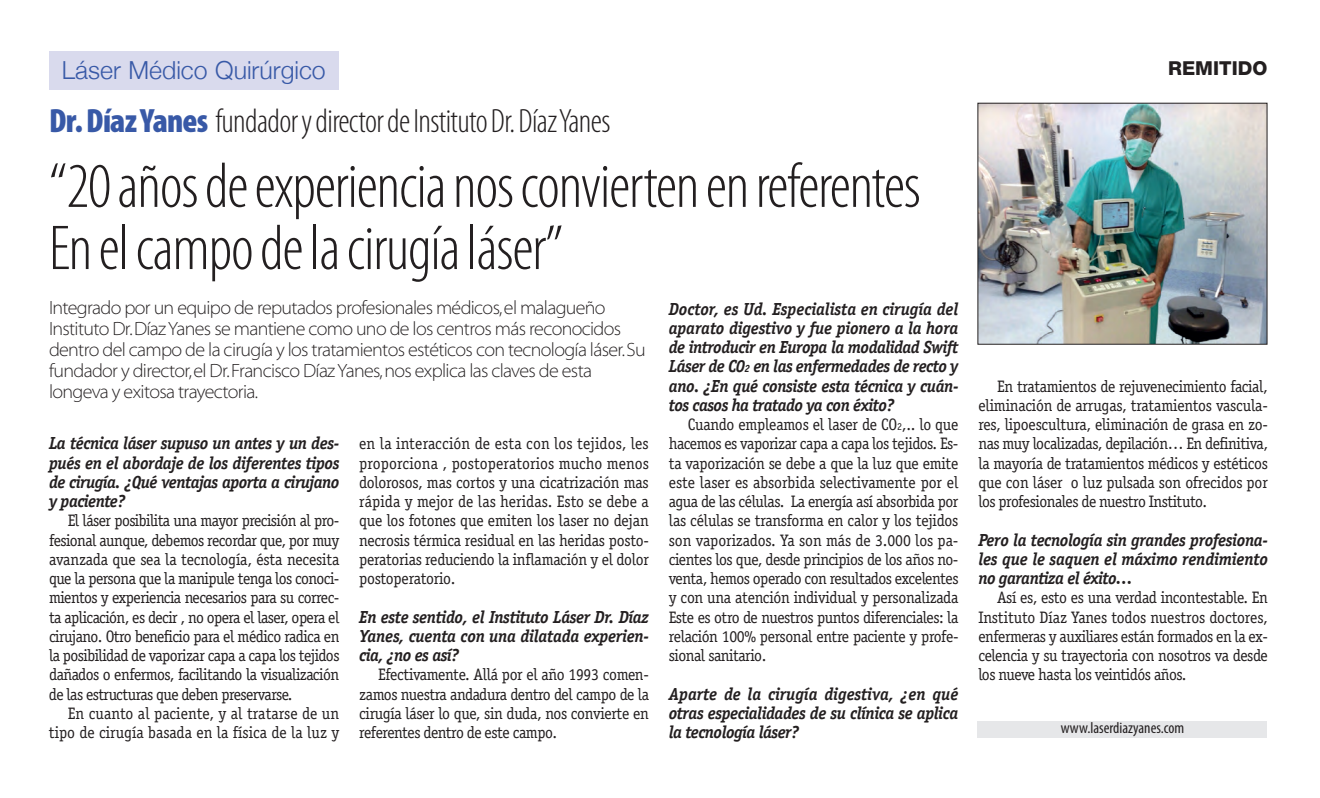
<style>
.page{position:relative;width:1320px;height:798px;background:#fff}
.page>*{position:absolute;margin:0;border:0;box-sizing:border-box;transform-origin:0 0}
.t1{font:300 condensed 63.88px/62.1px "Myriad Pro";letter-spacing:-.02em;color:#231f20}
.t2{font:300 condensed 33.77px "Myriad Pro";letter-spacing:-.02em;color:#231f20}
.t3{font:300 24.85px "Helvetica Neue";color:#3859a7}
.t4{font:19.25px/21px "Myriad MM 215 wt 700 wd";letter-spacing:-.035em;color:#231f20;scale:.94 1}
.t5{font:800 19.25px "Helvetica Neue";color:#231f20}
.t6{font:italic 700 17.5px/19.2px "Officina Serif";letter-spacing:-.03em;color:#231f20;text-align:justify;scale:.95 1}
.t7{font:16.62px/19.2px "Officina Serif";letter-spacing:-.03em;color:#231f20;text-align:justify;scale:.95 1}
.t8{font:16.62px/19.2px "Officina Serif";color:#231f20;text-align:right;scale:.95 1}
.t9{font:condensed 15.75px "Myriad Pro";color:#231f20}
.s1{font-weight:900;color:#3859a7}
.s2{font-size:10.5px}
</style>
<div class="page">
<div style="left:977px;top:721px;width:290px;height:17px;background:#e6e7e9"></div>
<img style="left:979px;top:105px;width:286px;height:238px">
<div style="left:977px;top:103px;width:290px;height:242px;border:1px solid #231f20"></div>
<div style="left:49px;top:51px;width:290px;height:39px;background:#d9daed"></div>
<h3 class="t3" style="left:62px;top:55px;width:265px">Láser Médico Quirúrgico</h3>
<p class="t5" style="left:1168px;top:61px;width:101px">REMITIDO</p>
<h2 class="t2" style="left:49px;top:109px;width:563px"><span class="s1">Dr. Díaz Yanes</span> fundador y director de Instituto Dr. Díaz Yanes</h2>
<h1 class="t1" style="left:49px;top:160px;width:873px">“20 años de experiencia nos convierten en referentes<br>En el campo de la cirugía láser”</h1>
<p class="t4" style="left:49px;top:299px;width:636px">Integrado por un equipo de reputados profesionales médicos, el malagueño Instituto Dr. Díaz Yanes se mantiene como uno de los centros más reconocidos dentro del campo de la cirugía y los tratamientos estéticos con tecnología láser. Su fundador y director, el Dr. Francisco Díaz Yanes, nos explica las claves de esta longeva y exitosa trayectoria.</p>
<p class="t6" style="left:49px;top:435px;width:307px">La técnica láser supuso un antes y un des&shy;pués en el abordaje de los diferentes tipos de cirugía. ¿Qué ventajas aporta a cirujano y paciente?</p>
<p class="t7" style="left:49px;top:511px;width:307px;text-indent:19px">El láser posibilita una mayor precisión al pro&shy;fesional aunque, debemos recordar que, por muy avanzada que sea la tecnología, ésta necesita que la persona que la manipule tenga los conoci&shy;mientos y experiencia necesarios para su correc&shy;ta aplicación, es decir , no opera el laser, opera el cirujano. Otro beneficio para el médico radica en la posibilidad de vaporizar capa a capa los tejidos dañados o enfermos, facilitando la visualización de las estructuras que deben preservarse.</p>
<p class="t8" style="left:49px;top:704px;width:307px">En cuanto al paciente, y al tratarse de un tipo de cirugía basada en la física de la luz y</p>
<p class="t7" style="left:359px;top:434px;width:306px">en la interacción de esta con los tejidos, les proporciona , postoperatorios mucho menos dolorosos, mas cortos y una cicatrización mas rápida y mejor de las heridas. Esto se debe a que los fotones que emiten los laser no dejan necrosis térmica residual en las heridas posto&shy;peratorias reduciendo la inflamación y el dolor postoperatorio.</p>
<p class="t6" style="left:359px;top:609px;width:306px">En este sentido, el Instituto Láser Dr. Díaz Yanes, cuenta con una dilatada experien&shy;cia, ¿no es así?</p>
<p class="t7" style="left:359px;top:665px;width:306px;text-indent:19px">Efectivamente. Allá por el año 1993 comen&shy;zamos nuestra andadura dentro del campo de la cirugía láser lo que, sin duda, nos convierte en referentes dentro de este campo.</p>
<p class="t6" style="left:669px;top:301px;width:306px">Doctor, es Ud. Especialista en cirugía del aparato digestivo y fue pionero a la hora de introducir en Europa la modalidad Swift Láser de C0<span class="s2">2</span> en las enfermedades de recto y ano. ¿En qué consiste esta técnica y cuán&shy;tos casos ha tratado ya con éxito?</p>
<p class="t7" style="left:669px;top:415px;width:306px;text-indent:19px">Cuando empleamos el laser de CO<span class="s2">2</span>,.. lo que hacemos es vaporizar capa a capa los tejidos. Es&shy;ta vaporización se debe a que la luz que emite este laser es absorbida selectivamente por el agua de las células. La energía así absorbida por las células se transforma en calor y los tejidos son vaporizados. Ya son más de 3.000 los pa&shy;cientes los que, desde principios de los años no&shy;venta, hemos operado con resultados excelentes y con una atención individual y personalizada Este es otro de nuestros puntos diferenciales: la relación 100% personal entre paciente y profe&shy;sional sanitario.</p>
<p class="t6" style="left:669px;top:686px;width:306px">Aparte de la cirugía digestiva, ¿en qué otras especialidades de su clínica se aplica la tecnología láser?</p>
<p class="t7" style="left:978px;top:376px;width:306px;text-indent:19px">En tratamientos de rejuvenecimiento facial, eliminación de arrugas, tratamientos vascula&shy;res, lipoescultura, eliminación de grasa en zo&shy;nas muy localizadas, depilación… En definitiva, la mayoría de tratamientos médicos y estéticos que con láser o luz pulsada son ofrecidos por los profesionales de nuestro Instituto.</p>
<p class="t6" style="left:978px;top:532px;width:306px">Pero la tecnología sin grandes profesiona&shy;les que le saquen el máximo rendimiento no garantiza el éxito…</p>
<p class="t7" style="left:978px;top:588px;width:306px;text-indent:19px">Así es, esto es una verdad incontestable. En Instituto Díaz Yanes todos nuestros doctores, enfermeras y auxiliares están formados en la ex&shy;celencia y su trayectoria con nosotros va desde los nueve hasta los veintidós años.</p>
<p class="t9" style="left:1060px;top:722px;width:125px">www.laserdiazyanes.com</p>
</div>
